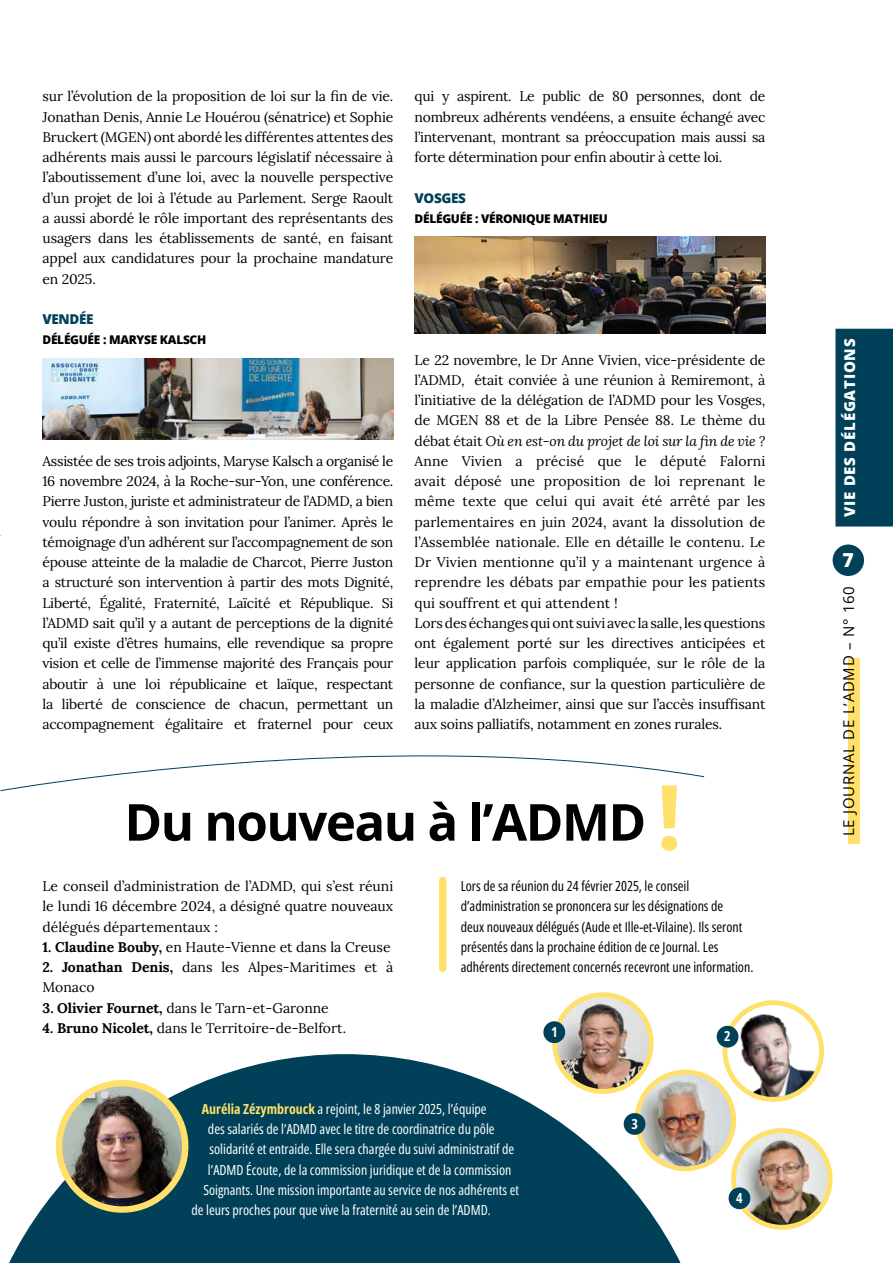
<style>
.page{position:relative;width:893px;height:1263px;background:#fff}
.page>*{position:absolute;margin:0;border:0;box-sizing:border-box;transform-origin:0 0}
.Titre_1{font:700 51px "Open Sans";letter-spacing:-.03em;color:#000}
.t1{font:800 19.35px "Open Sans";color:#fff}
.t2{font:15px "Open Sans";letter-spacing:.05em;color:#000}
.t3{font:800 15px "Open Sans";letter-spacing:.05em;color:#fff}
.Texte_courant{font:13.95px/20.2px "Lora";letter-spacing:-.01em;color:#000;text-align:justify}
.Texte_courant_Fer{font:13.95px "Open Sans Condensed";color:#fff}
.Texte_courant_Fer-2{font:13.95px/20.2px "Open Sans Condensed";color:#000}
.Texte_tableau{font:700 13.95px "Open Sans Condensed";color:#fff}
.Intertitre{font:800 13.5px "Open Sans";letter-spacing:-.025em;color:#004159}
.Intertitre_2{font:800 12px "Open Sans";letter-spacing:-.025em;color:#000}
.s1{font-style:italic}
.s2{font-size:90px;color:#ffe06a}
.s3{font-weight:700}
.s4{font-weight:700;color:#ffe06a}
</style>
<div class="page">
<svg style="left:9px;top:1054px;width:672px;height:209px;fill:#004159"></svg>
<svg style="left:0;top:755px;width:705px;height:36px"></svg>
<img style="left:552px;top:992px;width:281px;height:240px">
<div style="left:729px;top:1187px;width:21px;height:22px;background:#004159;border-radius:50%"></div>
<div style="left:624px;top:1113px;width:21px;height:22px;background:#004159;border-radius:50%"></div>
<div style="left:717px;top:1026px;width:21px;height:21px;background:#004159;border-radius:50%"></div>
<div style="left:543px;top:1021px;width:22px;height:22px;background:#004159;border-radius:50%"></div>
<img style="left:55px;top:1079px;width:134px;height:137px">
<div style="left:439px;top:880px;width:7px;height:88px;background:#ffe06a"></div>
<div style="left:848px;top:658px;width:12px;height:186px;background:#ffe06a"></div>
<div style="left:833px;top:544px;width:31px;height:32px;background:#004159;border-radius:50%"></div>
<div style="left:835px;top:329px;width:58px;height:197px;background:#004159"></div>
<img style="left:43px;top:358px;width:350px;height:81px">
<img style="left:415px;top:236px;width:350px;height:98px">
<p class="Texte_courant" style="left:43px;top:85px;width:352px">sur l’évolution de la proposition de loi sur la fin de vie.<br>Jonathan Denis, Annie Le Houérou (sénatrice) et Sophie Bruckert (MGEN) ont abordé les différentes attentes des adhérents mais aussi le parcours législatif nécessaire à l’aboutissement d’une loi, avec la nouvelle perspective d’un projet de loi à l’étude au Parlement. Serge Raoult a aussi abordé le rôle important des représentants des usagers dans les établissements de santé, en faisant appel aux candidatures pour la prochaine mandature en 2025.</p>
<p class="Intertitre" style="left:43px;top:309px;width:53px">VENDÉE</p>
<p class="Intertitre_2" style="left:43px;top:331px;width:165px">DÉLÉGUÉE : MARYSE KALSCH</p>
<p class="Texte_courant" style="left:43px;top:450px;width:352px">Assistée de ses trois adjoints, Maryse Kalsch a organisé le 16 novembre 2024, à la Roche-sur-Yon, une conférence.<br>Pierre Juston, juriste et administrateur de l’ADMD, a bien voulu répondre à son invitation pour l’animer. Après le témoignage d’un adhérent sur l’accompagnement de son épouse atteinte de la maladie de Charcot, Pierre Juston a structuré son intervention à partir des mots Dignité, Liberté, Égalité, Fraternité, Laïcité et République. Si l’ADMD sait qu’il y a autant de perceptions de la dignité qu’il existe d’êtres humains, elle revendique sa propre vision et celle de l’immense majorité des Français pour aboutir à une loi républicaine et laïque, respectant la liberté de conscience de chacun, permettant un accompagnement égalitaire et fraternel pour ceux</p>
<p class="Texte_courant" style="left:415px;top:85px;width:352px">qui y aspirent. Le public de 80 personnes, dont de nombreux adhérents vendéens, a ensuite échangé avec l’intervenant, montrant sa préoccupation mais aussi sa forte détermination pour enfin aboutir à cette loi.</p>
<p class="Intertitre" style="left:415px;top:187px;width:53px">VOSGES</p>
<p class="Intertitre_2" style="left:415px;top:209px;width:195px">DÉLÉGUÉE : VÉRONIQUE MATHIEU</p>
<p class="Texte_courant" style="left:415px;top:348px;width:352px">Le 22 novembre, le Dr Anne Vivien, vice-présidente de l’ADMD, était conviée à une réunion à Remiremont, à l’initiative de la délégation de l’ADMD pour les Vosges, de MGEN 88 et de la Libre Pensée 88. Le thème du débat était <span class="s1">Où en est-on du projet de loi sur la fin de vie ?</span></p>
<p class="Texte_courant" style="left:415px;top:450px;width:352px">Anne Vivien a précisé que le député Falorni avait déposé une proposition de loi reprenant le même texte que celui qui avait été arrêté par les parlementaires en juin 2024, avant la dissolution de l’Assemblée nationale. Elle en détaille le contenu. Le Dr Vivien mentionne qu’il y a maintenant urgence à reprendre les débats par empathie pour les patients qui souffrent et qui attendent !</p>
<p class="Texte_courant" style="left:415px;top:612px;width:352px">Lors des échanges qui ont suivi avec la salle, les questions ont également porté sur les directives anticipées et leur application parfois compliquée, sur le rôle de la personne de confiance, sur la question particulière de la maladie d’Alzheimer, ainsi que sur l’accès insuffisant aux soins palliatifs, notamment en zones rurales.</p>
<p class="Titre_1" style="left:124px;top:786px;width:559px">Du nouveau à l’ADMD <span class="s2">!</span></p>
<p class="Texte_courant" style="left:43px;top:875px;width:352px">Le conseil d’administration de l’ADMD, qui s’est réuni le lundi 16 décembre 2024, a désigné quatre nouveaux délégués départementaux :</p>
<p class="Texte_courant" style="left:43px;top:936px;width:350px"><span class="s3">1. Claudine Bouby,</span> en Haute-Vienne et dans la Creuse</p>
<p class="Texte_courant" style="left:43px;top:956px;width:352px"><span class="s3">2. Jonathan Denis,</span> dans les Alpes-Maritimes et à<br>Monaco</p>
<p class="Texte_courant" style="left:43px;top:996px;width:288px"><span class="s3">3. Olivier Fournet,</span> dans le Tarn-et-Garonne</p>
<p class="Texte_courant" style="left:43px;top:1017px;width:305px"><span class="s3">4. Bruno Nicolet,</span> dans le Territoire-de-Belfort.</p>
<p class="Texte_courant_Fer-2" style="left:461px;top:875px;width:294px">Lors de sa réunion du 24 février 2025, le conseil d’administration se prononcera sur les désignations de<br>deux nouveaux délégués (Aude et Ille-et-Vilaine). Ils seront présentés dans la prochaine édition de ce Journal. Les adhérents directement concernés recevront une information.</p>
<p class="Texte_tableau" style="left:551px;top:1022px;width:8px">1</p>
<p class="Texte_tableau" style="left:724px;top:1026px;width:8px">2</p>
<p class="Texte_courant_Fer" style="left:202px;top:1099px;width:286px"><span class="s4">Aurélia Zézymbrouck</span> a rejoint, le 8 janvier 2025, l’équipe</p>
<p class="Texte_courant_Fer" style="left:208px;top:1119px;width:288px">des salariés de l’ADMD avec le titre de coordinatrice du pôle</p>
<p class="Texte_courant_Fer" style="left:209px;top:1140px;width:306px">solidarité et entraide. Elle sera chargée du suivi administratif de</p>
<p class="Texte_courant_Fer" style="left:208px;top:1160px;width:305px">l’ADMD Écoute, de la commission juridique et de la commission</p>
<p class="Texte_courant_Fer" style="left:203px;top:1180px;width:317px">Soignants. Une mission importante au service de nos adhérents et</p>
<p class="Texte_courant_Fer" style="left:191px;top:1200px;width:301px">de leurs proches pour que vive la fraternité au sein de l’ADMD.</p>
<p class="Texte_tableau" style="left:631px;top:1113px;width:8px">3</p>
<p class="Texte_tableau" style="left:736px;top:1188px;width:8px">4</p>
<p class="t3" style="left:838px;top:517px;width:180px;rotate:-90deg">VIE DES DÉLÉGATIONS</p>
<h2 class="t1" style="left:843px;top:545px;width:13px">7</h2>
<p class="t2" style="left:838px;top:836px;width:252px;rotate:-90deg">LE JOURNAL DE L’ADMD – N° 160</p>
</div>
